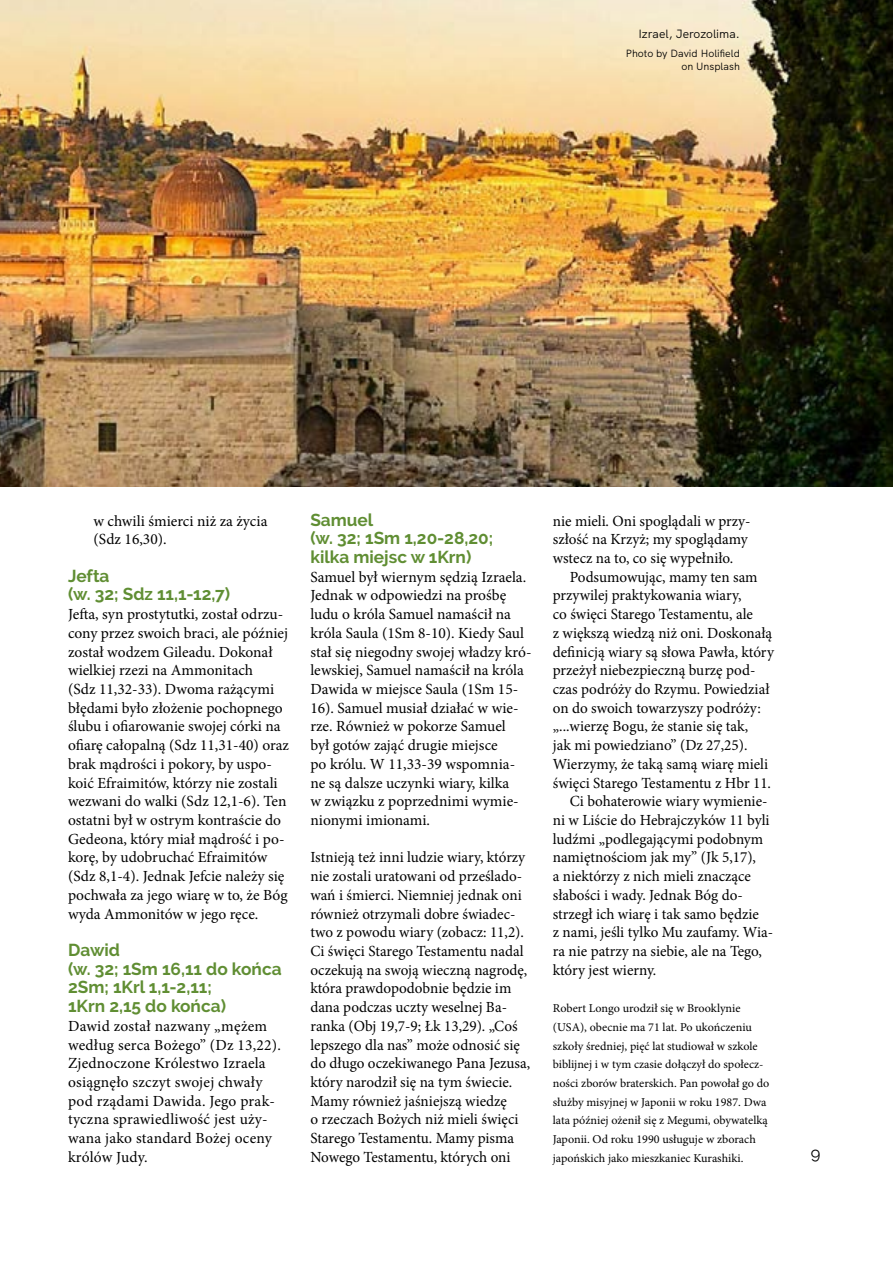
<style>
.page{position:relative;width:893px;height:1263px;background:#fff}
.page>*{position:absolute;margin:0;border:0;box-sizing:border-box;transform-origin:0 0}
.t1{font:700 17.25px/18.8px "Raleway";color:#608e33}
.t2{font:16.5px "Raleway";color:#000}
.t3{font:15.45px/18.8px "Minion Pro";color:#000}
.t4{font:12px/18.8px "Minion Pro";color:#000}
.t5{font:12px "HK Grotesk";color:#000}
.t6{font:10.5px/12.6px "HK Grotesk";color:#000;text-align:right}
</style>
<div class="page">
<img style="left:0;top:0;width:893px;height:487px">
<p class="t5" style="left:638px;top:24px;width:103px">Izrael, Jerozolima.</p>
<p class="t6" style="left:626px;top:46px;width:115px">Photo by David Holifield on Unsplash</p>
<p class="t3" style="left:94px;top:511px;width:175px">w chwili śmierci niż za życia (Sdz 16,30).</p>
<p class="t1" style="left:68px;top:566px;width:164px">Jefta<br>(w. 32; Sdz 11,1-12,7)</p>
<p class="t3" style="left:68px;top:605px;width:223px">Jefta, syn prostytutki, został odrzu&shy;cony przez swoich braci, ale później został wodzem Gileadu. Dokonał wielkiej rzezi na Ammonitach<br>(Sdz 11,32-33). Dwoma rażącymi błędami było złożenie pochopnego ślubu i ofiarowanie swojej córki na ofiarę całopalną (Sdz 11,31-40) oraz brak mądrości i pokory, by uspo&shy;koić Efraimitów, którzy nie zostali wezwani do walki (Sdz 12,1-6). Ten ostatni był w ostrym kontraście do Gedeona, który miał mądrość i po&shy;korę, by udobruchać Efraimitów (Sdz 8,1-4). Jednak Jefcie należy się pochwała za jego wiarę w to, że Bóg wyda Ammonitów w jego ręce.</p>
<p class="t1" style="left:68px;top:940px;width:215px">Dawid<br>(w. 32; 1Sm 16,11 do końca<br>2Sm; 1Krl 1,1-2,11;<br>1Krn 2,15 do końca)</p>
<p class="t3" style="left:68px;top:1016px;width:214px">Dawid został nazwany „mężem według serca Bożego” (Dz 13,22).<br>Zjednoczone Królestwo Izraela osiągnęło szczyt swojej chwały pod rządami Dawida. Jego prak&shy;tyczna sprawiedliwość jest uży&shy;wana jako standard Bożej oceny królów Judy.</p>
<p class="t1" style="left:310px;top:510px;width:184px">Samuel<br>(w. 32; 1Sm 1,20-28,20; kilka miejsc w 1Krn)</p>
<p class="t3" style="left:310px;top:567px;width:223px">Samuel był wiernym sędzią Izraela.<br>Jednak w odpowiedzi na prośbę ludu o króla Samuel namaścił na króla Saula (1Sm 8-10). Kiedy Saul stał się niegodny swojej władzy kró&shy;lewskiej, Samuel namaścił na króla<br>Dawida w miejsce Saula (1Sm 15-<br>16). Samuel musiał działać w wie&shy;rze. Również w pokorze Samuel<br>był gotów zająć drugie miejsce<br>po królu. W 11,33-39 wspomnia&shy;ne są dalsze uczynki wiary, kilka<br>w związku z poprzednimi wymie&shy;nionymi imionami.</p>
<p class="t3" style="left:310px;top:848px;width:221px">Istnieją też inni ludzie wiary, którzy nie zostali uratowani od prześlado&shy;wań i śmierci. Niemniej jednak oni również otrzymali dobre świadec&shy;two z powodu wiary (zobacz: 11,2).<br>Ci święci Starego Testamentu nadal oczekują na swoją wieczną nagrodę, która prawdopodobnie będzie im dana podczas uczty weselnej Ba&shy;ranka (Obj 19,7-9; Łk 13,29). „Coś lepszego dla nas” może odnosić się do długo oczekiwanego Pana Jezusa, który narodził się na tym świecie.<br>Mamy również jaśniejszą wiedzę<br>o rzeczach Bożych niż mieli święci Starego Testamentu. Mamy pisma Nowego Testamentu, których oni</p>
<p class="t3" style="left:553px;top:511px;width:199px">nie mieli. Oni spoglądali w przy&shy;szłość na Krzyż; my spoglądamy wstecz na to, co się wypełniło.</p>
<p class="t3" style="left:570px;top:567px;width:189px">Podsumowując, mamy ten sam</p>
<p class="t3" style="left:553px;top:586px;width:190px">przywilej praktykowania wiary,</p>
<p class="t3" style="left:553px;top:605px;width:202px">co święci Starego Testamentu, ale</p>
<p class="t3" style="left:553px;top:624px;width:221px">z większą wiedzą niż oni. Doskonałą</p>
<p class="t3" style="left:553px;top:642px;width:223px">definicją wiary są słowa Pawła, który</p>
<p class="t3" style="left:553px;top:661px;width:204px">przeżył niebezpieczną burzę pod-</p>
<p class="t3" style="left:553px;top:680px;width:218px">czas podróży do Rzymu. Powiedział</p>
<p class="t3" style="left:553px;top:698px;width:209px">on do swoich towarzyszy podróży:</p>
<p class="t3" style="left:553px;top:717px;width:197px">„...wierzę Bogu, że stanie się tak,</p>
<p class="t3" style="left:553px;top:736px;width:196px">jak mi powiedziano” (Dz 27,25).</p>
<p class="t3" style="left:553px;top:755px;width:217px">Wierzymy, że taką samą wiarę mieli</p>
<p class="t3" style="left:553px;top:773px;width:220px">święci Starego Testamentu z Hbr 11.</p>
<p class="t3" style="left:570px;top:792px;width:199px">Ci bohaterowie wiary wymienie-</p>
<p class="t3" style="left:553px;top:811px;width:218px">ni w Liście do Hebrajczyków 11 byli</p>
<p class="t3" style="left:553px;top:829px;width:212px">ludźmi „podlegającymi podobnym</p>
<p class="t3" style="left:553px;top:848px;width:205px">namiętnościom jak my” (Jk 5,17),</p>
<p class="t3" style="left:553px;top:867px;width:200px">a niektórzy z nich mieli znaczące</p>
<p class="t3" style="left:553px;top:885px;width:192px">słabości i wady. Jednak Bóg do-</p>
<p class="t3" style="left:553px;top:904px;width:208px">strzegł ich wiarę i tak samo będzie</p>
<p class="t3" style="left:553px;top:923px;width:222px">z nami, jeśli tylko Mu zaufamy. Wia-</p>
<p class="t3" style="left:553px;top:942px;width:211px">ra nie patrzy na siebie, ale na Tego,</p>
<p class="t3" style="left:553px;top:960px;width:105px">który jest wierny.</p>
<p class="t4" style="left:553px;top:999px;width:218px">Robert Longo urodził się w Brooklynie (USA), obecnie ma 71 lat. Po ukończeniu szkoły średniej, pięć lat studiował w szkole biblijnej i w tym czasie dołączył do społecz&shy;ności zborów braterskich. Pan powołał go do służby misyjnej w Japonii w roku 1987. Dwa lata później ożenił się z Megumi, obywatelką Japonii. Od roku 1990 usługuje w zborach japońskich jako mieszkaniec Kurashiki.</p>
<p class="t2" style="left:811px;top:1144px;width:11px">9</p>
</div>
